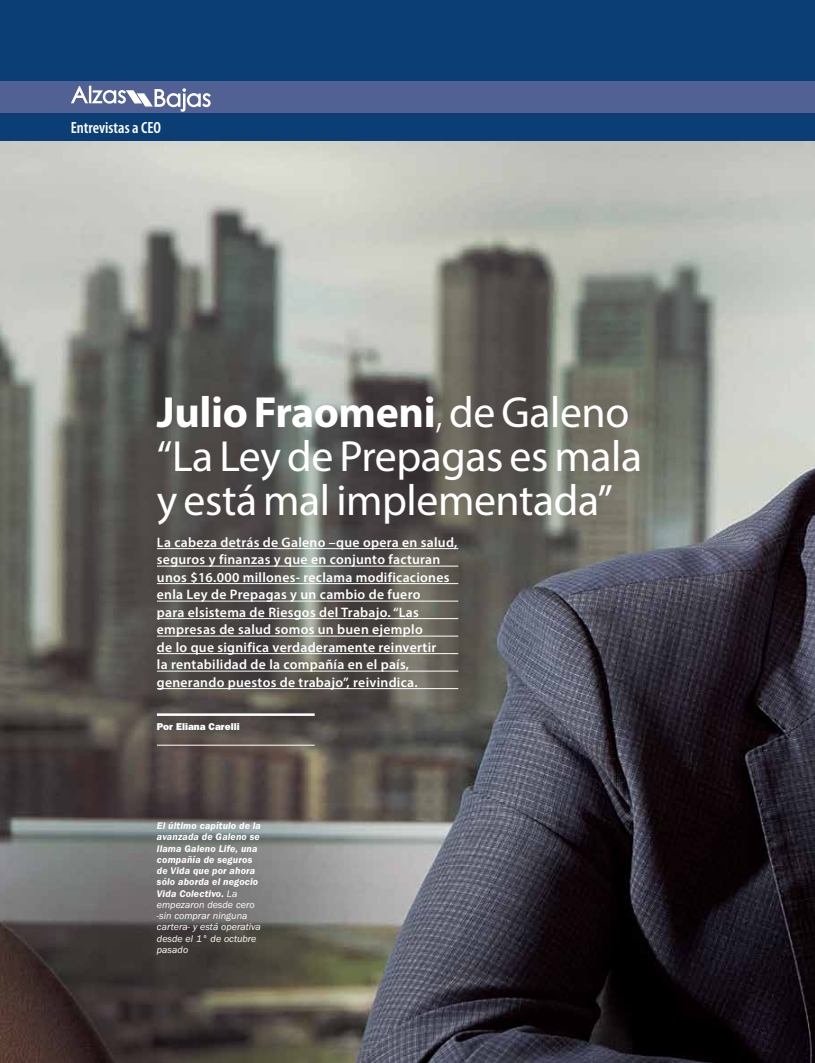
<style>
.page{position:relative;width:815px;height:1063px;background:#fff}
.page>*{position:absolute;margin:0;border:0;box-sizing:border-box;transform-origin:0 0}
.t1{font:43.75px/43.8px "Myriad Pro";letter-spacing:-.01em;color:#fff}
.t2{font:600 condensed 16.25px "Myriad Pro";color:#fff}
.t3{font:600 13.75px/17.5px "Myriad Pro";letter-spacing:.02em;color:#fff}
.t4{font:italic 600 10px/11.2px "ITC Franklin Gothic Std";letter-spacing:.015em;color:#fff}
.t5{font:10px "ITC Franklin Gothic Std Hvy";color:#fff}
.s1{font-weight:700}
.s2{font-weight:300}
.s3{font-weight:400}
</style>
<div class="page">
<div style="left:0;top:0;width:815px;height:142px;background:#0c3e76"></div>
<div style="left:0;top:81px;width:815px;height:32px;background:#526193"></div>
<svg style="left:71px;top:86px;width:140px;height:26px"></svg>
<img style="left:0;top:142px;width:815px;height:921px">
<hr style="left:157px;top:548px;width:301px;height:1px;background:#fff">
<hr style="left:157px;top:566px;width:301px;height:1px;background:#fff">
<hr style="left:157px;top:583px;width:301px;height:1px;background:#fff">
<hr style="left:157px;top:601px;width:301px;height:1px;background:#fff">
<hr style="left:157px;top:618px;width:301px;height:1px;background:#fff">
<hr style="left:157px;top:636px;width:301px;height:1px;background:#fff">
<hr style="left:157px;top:653px;width:301px;height:1px;background:#fff">
<hr style="left:157px;top:671px;width:301px;height:1px;background:#fff">
<hr style="left:157px;top:688px;width:301px;height:1px;background:#fff">
<hr style="left:157px;top:713px;width:158px;height:3px;background:#fff">
<hr style="left:157px;top:745px;width:158px;height:1px;background:#fff">
<p class="t2" style="left:71px;top:117px;width:92px">Entrevistas a CEO</p>
<h1 class="t1" style="left:157px;top:390px;width:487px"><span class="s1">Julio Fraomeni</span><span class="s2">,</span> de Galeno “La Ley de Prepagas es mala y está mal implementada”</h1>
<p class="t3" style="left:157px;top:533px;width:302px">La cabeza detrás de Galeno –que opera en salud, seguros y finanzas y que en conjunto facturan unos $16.000 millones- reclama modificaciones enla Ley de Prepagas y un cambio de fuero<br>para elsistema de Riesgos del Trabajo. “Las empresas de salud somos un buen ejemplo<br>de lo que significa verdaderamente reinvertir<br>la rentabilidad de la compañía en el país, generando puestos de trabajo”, reivindica.</p>
<p class="t5" style="left:157px;top:721px;width:84px">Por Eliana Carelli</p>
<p class="t4" style="left:157px;top:820px;width:106px">El último capítulo de la avanzada de Galeno se llama Galeno Life, una compañía de seguros de Vida que por ahora sólo aborda el negocio<br>Vida Colectivo. <span class="s3">La empezaron desde cero -sin comprar ninguna cartera- y está operativa desde el 1° de octubre pasado</span></p>
</div>
